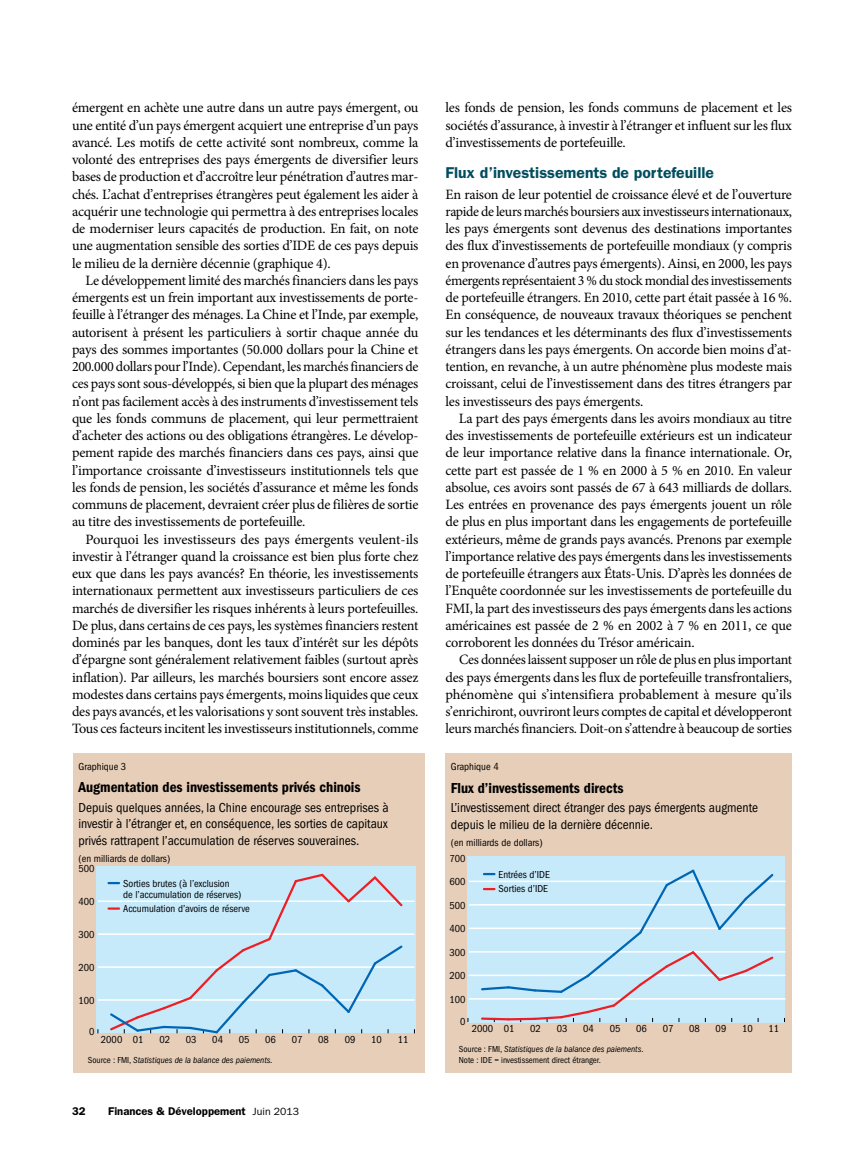
<style>
.page{position:relative;width:864px;height:1161px;background:#fff}
.page>*{position:absolute;margin:0;border:0;box-sizing:border-box;transform-origin:0 0}
.t1{font:600 15.75px "ITC Franklin Gothic Std";color:#004d5f}
.t2{font:15px "ITC Franklin Gothic Std Dm Cd";color:#000}
.t3{font:14.25px/17.2px "Minion Pro";letter-spacing:-.015em;color:#000;text-align:justify}
.t4{font:condensed 13.5px/16.5px "ITC Franklin Gothic Std";color:#000}
.t5{font:600 11.25px "ITC Franklin Gothic Std";color:#000}
.t6{font:condensed 10.5px/14.2px "ITC Franklin Gothic Std";color:#000}
.t7{font:condensed 9px/10.5px "ITC Franklin Gothic Std";color:#000}
.t8{font:italic condensed 9px "ITC Franklin Gothic Std";color:#000}
.s1{font-style:normal}
.s2{font-weight:400;font-size:10.5px}
.s3{font-style:italic}
</style>
<div class="page">
<div style="left:446px;top:753px;width:346px;height:320px;background:#e7ceb8"></div>
<div style="left:467px;top:856px;width:318px;height:167px;background:#c7eafb"></div>
<hr style="left:469px;top:998px;width:316px;height:2px;background:#fff">
<hr style="left:469px;top:975px;width:316px;height:1px;background:#fff">
<hr style="left:469px;top:951px;width:316px;height:2px;background:#fff">
<hr style="left:469px;top:928px;width:316px;height:1px;background:#fff">
<hr style="left:469px;top:904px;width:316px;height:2px;background:#fff">
<hr style="left:469px;top:881px;width:316px;height:1px;background:#fff">
<svg style="left:480px;top:869px;width:295px;height:153px"></svg>
<div style="left:73px;top:753px;width:352px;height:320px;background:#e7ceb8"></div>
<div style="left:97px;top:867px;width:319px;height:166px;background:#c7eafb"></div>
<hr style="left:98px;top:999px;width:317px;height:2px;background:#fff">
<hr style="left:98px;top:966px;width:317px;height:2px;background:#fff">
<hr style="left:98px;top:933px;width:317px;height:2px;background:#fff">
<hr style="left:98px;top:901px;width:317px;height:1px;background:#fff">
<svg style="left:108px;top:873px;width:297px;height:161px"></svg>
<p class="t3" style="left:72px;top:99px;width:348px">émergent en achète une autre dans un autre pays émergent, ou une entité d’un pays émergent acquiert une entreprise d’un pays avancé. Les motifs de cette activité sont nombreux, comme la volonté des entreprises des pays émergents de diversifier leurs bases de production et d’accroître leur pénétration d’autres mar&shy;chés. L’achat d’entreprises étrangères peut également les aider à acquérir une technologie qui permettra à des entreprises locales de moderniser leurs capacités de production. En fait, on note une augmentation sensible des sorties d’IDE de ces pays depuis le milieu de la dernière décennie (graphique 4).</p>
<p class="t3" style="left:72px;top:272px;width:348px;text-indent:14px">Le développement limité des marchés financiers dans les pays émergents est un frein important aux investissements de porte&shy;feuille à l’étranger des ménages. La Chine et l’Inde, par exemple, autorisent à présent les particuliers à sortir chaque année du pays des sommes importantes (50.000 dollars pour la Chine et 200.000 dollars pour l’Inde). Cependant, les marchés financiers de ces pays sont sous-développés, si bien que la plupart des ménages n’ont pas facilement accès à des instruments d’investissement tels que les fonds communs de placement, qui leur permettraient d’acheter des actions ou des obligations étrangères. Le dévelop&shy;pement rapide des marchés financiers dans ces pays, ainsi que l’importance croissante d’investisseurs institutionnels tels que les fonds de pension, les sociétés d’assurance et même les fonds communs de placement, devraient créer plus de filières de sortie au titre des investissements de portefeuille.</p>
<p class="t3" style="left:72px;top:531px;width:348px;text-indent:14px">Pourquoi les investisseurs des pays émergents veulent-ils investir à l’étranger quand la croissance est bien plus forte chez eux que dans les pays avancés? En théorie, les investissements internationaux permettent aux investisseurs particuliers de ces marchés de diversifier les risques inhérents à leurs portefeuilles.<br>De plus, dans certains de ces pays, les systèmes financiers restent dominés par les banques, dont les taux d’intérêt sur les dépôts d’épargne sont généralement relativement faibles (surtout après inflation). Par ailleurs, les marchés boursiers sont encore assez modestes dans certains pays émergents, moins liquides que ceux des pays avancés, et les valorisations y sont souvent très instables.<br>Tous ces facteurs incitent les investisseurs institutionnels, comme</p>
<p class="t6" style="left:70px;top:707px;width:108px">Prasad, corrected 4/23/13</p>
<p class="t6" style="left:78px;top:759px;width:49px">Graphique 3</p>
<p class="t2" style="left:78px;top:779px;width:284px">Augmentation des investissements privés chinois</p>
<p class="t4" style="left:78px;top:799px;width:312px;text-align:justify">Depuis quelques années, la Chine encourage ses entreprises à investir à l’étranger et, en conséquence, les sorties de capitaux privés rattrapent l’accumulation de réserves souveraines.</p>
<p class="t6" style="left:78px;top:851px;width:93px">(en milliards de dollars)</p>
<p class="t6" style="left:78px;top:862px;width:18px">500</p>
<p class="t6" style="left:78px;top:895px;width:18px">400</p>
<p class="t6" style="left:78px;top:928px;width:18px">300</p>
<p class="t6" style="left:78px;top:961px;width:18px">200</p>
<p class="t6" style="left:78px;top:994px;width:18px">100</p>
<p class="t6" style="left:123px;top:878px;width:120px;line-height:11.2px">Sorties brutes (à l’exclusion de l’accumulation de réserves)</p>
<p class="t6" style="left:123px;top:902px;width:128px">Accumulation d’avoirs de réserve</p>
<p class="t6" style="left:89px;top:1025px;width:7px">0</p>
<p class="t6" style="left:101px;top:1032px;width:44px">2000 01</p>
<p class="t6" style="left:159px;top:1032px;width:12px">02</p>
<p class="t6" style="left:186px;top:1032px;width:12px">03</p>
<p class="t6" style="left:212px;top:1032px;width:12px">04</p>
<p class="t6" style="left:239px;top:1032px;width:12px">05</p>
<p class="t6" style="left:265px;top:1032px;width:12px">06</p>
<p class="t6" style="left:292px;top:1032px;width:12px">07</p>
<p class="t6" style="left:318px;top:1032px;width:12px">08</p>
<p class="t6" style="left:345px;top:1032px;width:12px">09</p>
<p class="t6" style="left:371px;top:1032px;width:12px">10</p>
<p class="t6" style="left:398px;top:1032px;width:12px">11</p>
<p class="t8" style="left:88px;top:1055px;width:186px"><span class="s1">Source : FMI,</span> Statistiques de la balance des paiements.</p>
<p class="t5" style="left:72px;top:1104px;width:15px">32</p>
<p class="t5" style="left:108px;top:1104px;width:193px">Finances &amp; Développement <span class="s2">Juin 2013</span></p>
<p class="t3" style="left:446px;top:99px;width:348px">les fonds de pension, les fonds communs de placement et les sociétés d’assurance, à investir à l’étranger et influent sur les flux d’investissements de portefeuille.</p>
<p class="t1" style="left:446px;top:164px;width:270px">Flux d’investissements de portefeuille</p>
<p class="t3" style="left:446px;top:186px;width:348px">En raison de leur potentiel de croissance élevé et de l’ouverture rapide de leurs marchés boursiers aux investisseurs internationaux, les pays émergents sont devenus des destinations importantes des flux d’investissements de portefeuille mondiaux (y compris en provenance d’autres pays émergents). Ainsi, en 2000, les pays émergents représentaient 3 % du stock mondial des investissements de portefeuille étrangers. En 2010, cette part était passée à 16 %.<br>En conséquence, de nouveaux travaux théoriques se penchent sur les tendances et les déterminants des flux d’investissements étrangers dans les pays émergents. On accorde bien moins d’at&shy;tention, en revanche, à un autre phénomène plus modeste mais croissant, celui de l’investissement dans des titres étrangers par les investisseurs des pays émergents.</p>
<p class="t3" style="left:446px;top:410px;width:348px;text-indent:13px">La part des pays émergents dans les avoirs mondiaux au titre des investissements de portefeuille extérieurs est un indicateur de leur importance relative dans la finance internationale. Or, cette part est passée de 1 % en 2000 à 5 % en 2010. En valeur absolue, ces avoirs sont passés de 67 à 643 milliards de dollars.<br>Les entrées en provenance des pays émergents jouent un rôle de plus en plus important dans les engagements de portefeuille extérieurs, même de grands pays avancés. Prenons par exemple l’importance relative des pays émergents dans les investissements de portefeuille étrangers aux États-Unis. D’après les données de l’Enquête coordonnée sur les investissements de portefeuille du FMI, la part des investisseurs des pays émergents dans les actions américaines est passée de 2 % en 2002 à 7 % en 2011, ce que corroborent les données du Trésor américain.</p>
<p class="t3" style="left:446px;top:651px;width:348px;text-indent:14px">Ces données laissent supposer un rôle de plus en plus important des pays émergents dans les flux de portefeuille transfrontaliers, phénomène qui s’intensifiera probablement à mesure qu’ils s’enrichiront, ouvriront leurs comptes de capital et développeront leurs marchés financiers. Doit-on s’attendre à beaucoup de sorties</p>
<p class="t6" style="left:451px;top:760px;width:49px">Graphique 4</p>
<p class="t2" style="left:451px;top:779px;width:174px">Flux d’investissements directs</p>
<p class="t4" style="left:451px;top:800px;width:309px">L’investissement direct étranger des pays émergents augmente depuis le milieu de la dernière décennie.</p>
<p class="t6" style="left:451px;top:835px;width:93px">(en milliards de dollars)</p>
<p class="t6" style="left:449px;top:851px;width:18px">700</p>
<p class="t6" style="left:449px;top:875px;width:18px">600</p>
<p class="t6" style="left:449px;top:898px;width:18px">500</p>
<p class="t6" style="left:449px;top:922px;width:18px">400</p>
<p class="t6" style="left:449px;top:945px;width:18px">300</p>
<p class="t6" style="left:449px;top:969px;width:18px">200</p>
<p class="t6" style="left:449px;top:992px;width:18px">100</p>
<p class="t6" style="left:499px;top:867px;width:53px">Entrées d’IDE<br>Sorties d’IDE</p>
<p class="t6" style="left:460px;top:1014px;width:7px">0</p>
<p class="t6" style="left:472px;top:1022px;width:44px">2000 01</p>
<p class="t6" style="left:530px;top:1022px;width:12px">02</p>
<p class="t6" style="left:557px;top:1022px;width:12px">03</p>
<p class="t6" style="left:583px;top:1022px;width:12px">04</p>
<p class="t6" style="left:610px;top:1022px;width:12px">05</p>
<p class="t6" style="left:636px;top:1022px;width:12px">06</p>
<p class="t6" style="left:663px;top:1022px;width:12px">07</p>
<p class="t6" style="left:689px;top:1022px;width:12px">08</p>
<p class="t6" style="left:716px;top:1022px;width:12px">09</p>
<p class="t6" style="left:742px;top:1022px;width:12px">10</p>
<p class="t6" style="left:769px;top:1022px;width:12px">11</p>
<p class="t7" style="left:459px;top:1044px;width:186px">Source : FMI, <span class="s3">Statistiques de la balance des paiements</span>.<br>Note : IDE = investissement direct étranger.</p>
</div>
